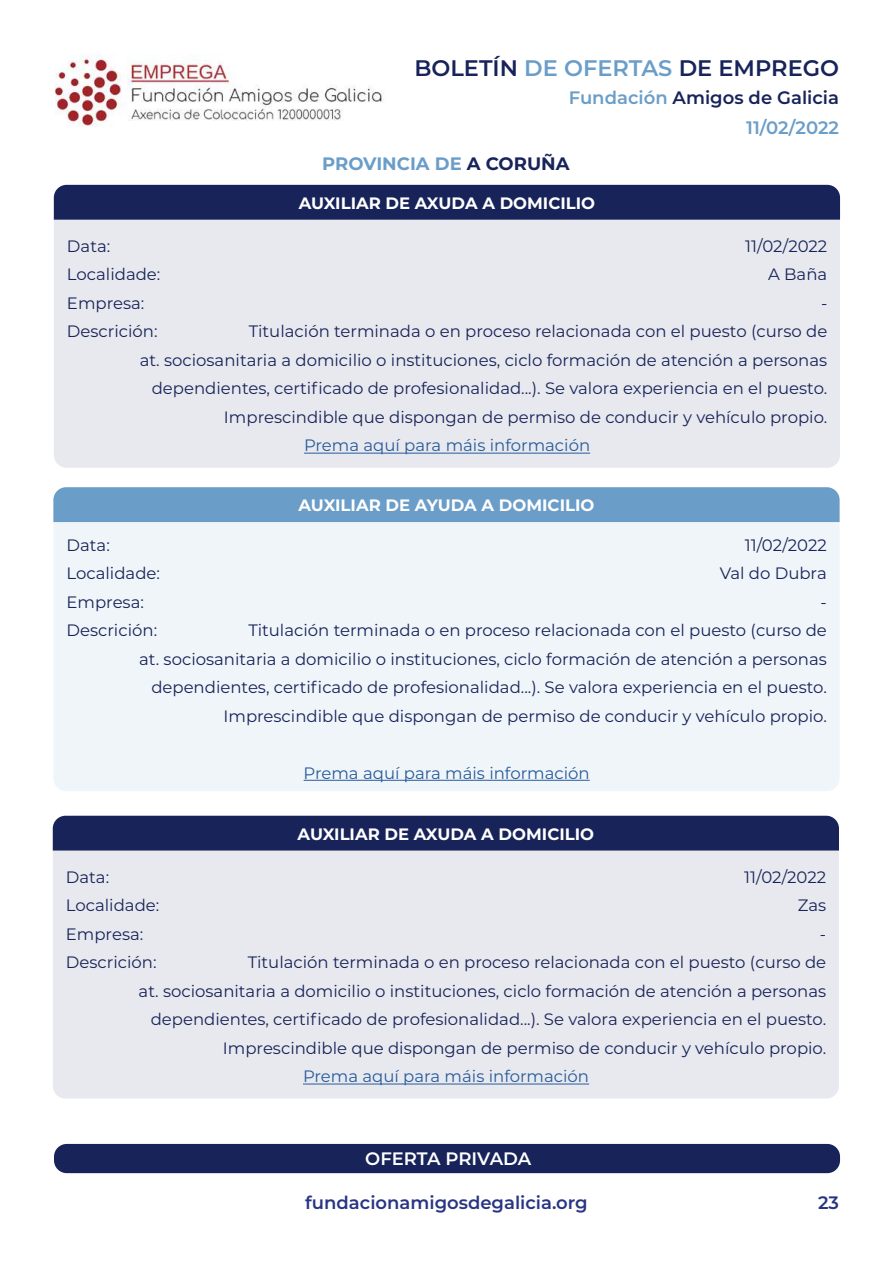
<style>
.page{position:relative;width:893px;height:1263px;background:#fff}
.page>*{position:absolute;margin:0;border:0;box-sizing:border-box;transform-origin:0 0}
.t1{font:600 22.5px "Montserrat";color:#172359}
.t2{font:600 18px/30.3px "Montserrat";color:#6a9dc8;text-align:right}
.t3{font:600 18px "Montserrat";color:#283583}
.t4{font:700 18px "Montserrat";color:#6a9dc8}
.t5{font:600 18px "Montserrat";letter-spacing:-.005em;color:#fff}
.t6{font:16.5px/28.5px "Montserrat";color:#172359;text-align:right}
.t7{font:16.5px "Montserrat";color:#275b9b}
.t8{font:700 16.5px "Montserrat";color:#fff}
.s1{color:#6a9dc8}
.s2{color:#172359}
</style>
<div class="page">
<img style="left:55px;top:54px;width:327px;height:73px">
<div style="left:54px;top:1144px;width:786px;height:29px;background:#172359;border-radius:13px"></div>
<div style="left:54px;top:220px;width:786px;height:248px;background:#e8e9ee"></div>
<div style="left:53px;top:850px;width:786px;height:249px;background:#e8e9ee"></div>
<div style="left:53px;top:522px;width:787px;height:269px;background:#f0f5f9"></div>
<div style="left:54px;top:185px;width:786px;height:35px;background:#172359"></div>
<div style="left:53px;top:816px;width:786px;height:34px;background:#172359"></div>
<div style="left:53px;top:487px;width:787px;height:35px;background:#6a9dc8"></div>
<hr style="left:304px;top:453px;width:286px;height:1px;background:#275b9b">
<hr style="left:303px;top:1083px;width:286px;height:1px;background:#275b9b">
<hr style="left:304px;top:780px;width:286px;height:1px;background:#275b9b">
<h1 class="t1" style="left:414px;top:52px;width:426px">BOLETÍN <span class="s1">DE OFERTAS</span> DE EMPREGO</h1>
<p class="t2" style="left:569px;top:81px;width:272px">Fundación <span class="s2">Amigos de Galicia<br></span>11/02/2022</p>
<p class="t4" style="left:322px;top:150px;width:249px">PROVINCIA DE <span class="s2">A CORUÑA</span></p>
<p class="t8" style="left:299px;top:191px;width:298px">AUXILIAR DE AXUDA A DOMICILIO</p>
<p class="t6" style="left:67px;top:231px;width:45px">Data:</p>
<p class="t6" style="left:745px;top:231px;width:84px">11/02/2022</p>
<p class="t6" style="left:67px;top:260px;width:95px">Localidade:</p>
<p class="t6" style="left:768px;top:260px;width:61px">A Baña</p>
<p class="t6" style="left:67px;top:288px;width:79px">Empresa:</p>
<p class="t6" style="left:821px;top:288px;width:8px">-</p>
<p class="t6" style="left:67px;top:317px;width:92px">Descrición:</p>
<p class="t6" style="left:140px;top:317px;width:689px">Titulación terminada o en proceso relacionada con el puesto (curso de<br>at. sociosanitaria a domicilio o instituciones, ciclo formación de atención a personas dependientes, certificado de profesionalidad...). Se valora experiencia en el puesto.<br>Imprescindible que dispongan de permiso de conducir y vehículo propio.</p>
<p class="t7" style="left:304px;top:434px;width:288px">Prema aquí para máis información</p>
<p class="t8" style="left:299px;top:493px;width:297px">AUXILIAR DE AYUDA A DOMICILIO</p>
<p class="t6" style="left:67px;top:530px;width:45px">Data:</p>
<p class="t6" style="left:745px;top:530px;width:84px">11/02/2022</p>
<p class="t6" style="left:67px;top:558px;width:95px">Localidade:</p>
<p class="t6" style="left:720px;top:558px;width:109px">Val do Dubra</p>
<p class="t6" style="left:67px;top:587px;width:79px">Empresa:</p>
<p class="t6" style="left:820px;top:587px;width:8px">-</p>
<p class="t6" style="left:67px;top:615px;width:92px">Descrición:</p>
<p class="t6" style="left:139px;top:615px;width:689px">Titulación terminada o en proceso relacionada con el puesto (curso de<br>at. sociosanitaria a domicilio o instituciones, ciclo formación de atención a personas dependientes, certificado de profesionalidad...). Se valora experiencia en el puesto.<br>Imprescindible que dispongan de permiso de conducir y vehículo propio.</p>
<p class="t7" style="left:304px;top:761px;width:288px">Prema aquí para máis información</p>
<p class="t8" style="left:298px;top:822px;width:298px">AUXILIAR DE AXUDA A DOMICILIO</p>
<p class="t6" style="left:66px;top:862px;width:45px">Data:</p>
<p class="t6" style="left:744px;top:862px;width:84px">11/02/2022</p>
<p class="t6" style="left:66px;top:891px;width:95px">Localidade:</p>
<p class="t6" style="left:798px;top:891px;width:30px">Zas</p>
<p class="t6" style="left:66px;top:919px;width:79px">Empresa:</p>
<p class="t6" style="left:820px;top:919px;width:8px">-</p>
<p class="t6" style="left:66px;top:948px;width:92px">Descrición:</p>
<p class="t6" style="left:139px;top:948px;width:689px">Titulación terminada o en proceso relacionada con el puesto (curso de<br>at. sociosanitaria a domicilio o instituciones, ciclo formación de atención a personas dependientes, certificado de profesionalidad...). Se valora experiencia en el puesto.<br>Imprescindible que dispongan de permiso de conducir y vehículo propio.</p>
<p class="t7" style="left:303px;top:1065px;width:288px">Prema aquí para máis información</p>
<p class="t5" style="left:365px;top:1146px;width:168px">OFERTA PRIVADA</p>
<p class="t3" style="left:305px;top:1190px;width:284px">fundacionamigosdegalicia.org</p>
<p class="t3" style="left:818px;top:1190px;width:22px">23</p>
</div>
